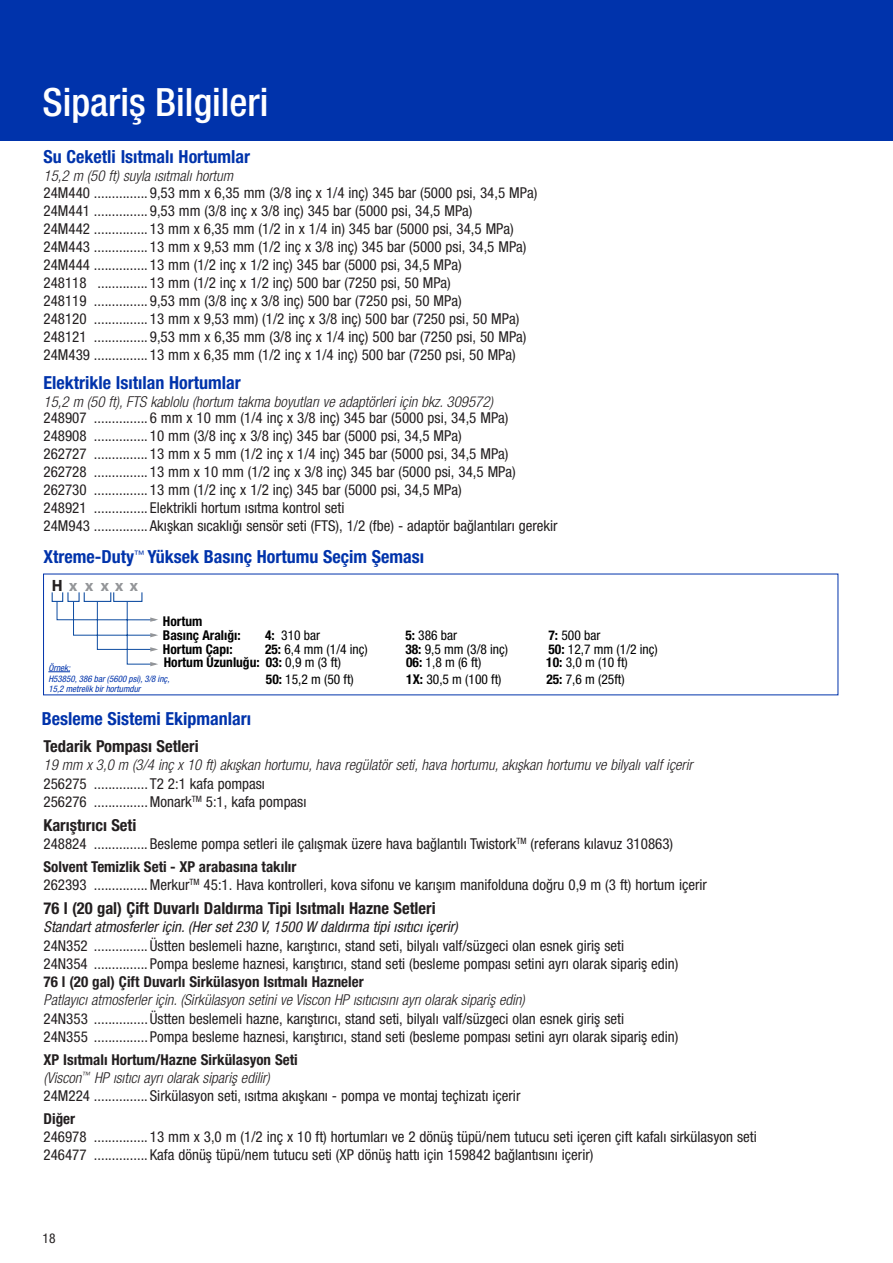
<style>
.page{position:relative;width:893px;height:1263px;background:#fff}
.page>*{position:absolute;margin:0;border:0;box-sizing:border-box;transform-origin:0 0}
.t1{font:500 condensed 39px "Helvetica Neue LTCE";color:#fff}
.t2{font:700 condensed 18px "Helvetica Neue LTCE";color:#0033ab}
.t3{font:700 condensed 16.5px "Helvetica Neue LTCE";color:#231f20}
.t4{font:700 16.35px "Myriad Pro";letter-spacing:.4em;color:#939598;scale:.96 1}
.t5{font:condensed 15px/18px "Helvetica Neue LTCE";color:#231f20}
.t6{font:italic 300 condensed 15px "Helvetica Neue LTCE";color:#231f20}
.t7{font:italic condensed 15px "Helvetica Neue LTCE";color:#231f20}
.t8{font:700 condensed 15px "Helvetica Neue LTCE";color:#231f20}
.t9{font:condensed 13.5px "Helvetica Neue LTCE";color:#000}
.t10{font:700 condensed 13.5px/14px "Helvetica Neue LTCE";color:#000}
.t11{font:condensed 13.5px "Helvetica Neue LT Std";color:#231f20}
.t12{font:italic condensed 9px/10.8px "Helvetica Neue LTCE";color:#0033ab}
.s1{color:#231f20}
.s2{font-weight:700}
.s3{font-weight:400}
.s4{font-weight:300;font-style:italic}
</style>
<div class="page">
<div style="left:0;top:0;width:893px;height:140px;background:#0033ab"></div>
<svg style="left:48px;top:592px;width:110px;height:80px"></svg>
<h1 class="t1" style="left:43px;top:79px;width:227px">Sipariş Bilgileri</h1>
<p class="t2" style="left:44px;top:145px;width:208px">Su Ceketli Isıtmalı Hortumlar</p>
<p class="t6" style="left:44px;top:167px;width:191px">15,2 m (50 ft) suyla ısıtmalı hortum</p>
<p class="t5" style="left:44px;top:183px;width:495px">24M440 ............... 9,53 mm x 6,35 mm (3/8 inç x 1/4 inç) 345 bar (5000 psi, 34,5 MPa)<br>24M441 ............... 9,53 mm (3/8 inç x 3/8 inç) 345 bar (5000 psi, 34,5 MPa)<br>24M442 ............... 13 mm x 6,35 mm (1/2 in x 1/4 in) 345 bar (5000 psi, 34,5 MPa)<br>24M443 ............... 13 mm x 9,53 mm (1/2 inç x 3/8 inç) 345 bar (5000 psi, 34,5 MPa)<br>24M444 ............... 13 mm (1/2 inç x 1/2 inç) 345 bar (5000 psi, 34,5 MPa)<br>248118 .............. 13 mm (1/2 inç x 1/2 inç) 500 bar (7250 psi, 50 MPa)<br>248119 ............... 9,53 mm (3/8 inç x 3/8 inç) 500 bar (7250 psi, 50 MPa)<br>248120 ............... 13 mm x 9,53 mm) (1/2 inç x 3/8 inç) 500 bar (7250 psi, 50 MPa)<br>248121 ............... 9,53 mm x 6,35 mm (3/8 inç x 1/4 inç) 500 bar (7250 psi, 50 MPa)<br>24M439 ............... 13 mm x 6,35 mm (1/2 inç x 1/4 inç) 500 bar (7250 psi, 50 MPa)</p>
<p class="t2" style="left:44px;top:371px;width:199px">Elektrikle Isıtılan Hortumlar</p>
<p class="t6" style="left:44px;top:393px;width:451px">15,2 m (50 ft), FTS kablolu (hortum takma boyutları ve adaptörleri için bkz. 309572)</p>
<p class="t5" style="left:44px;top:409px;width:516px">248907 ............... 6 mm x 10 mm (1/4 inç x 3/8 inç) 345 bar (5000 psi, 34,5 MPa)<br>248908 ............... 10 mm (3/8 inç x 3/8 inç) 345 bar (5000 psi, 34,5 MPa)<br>262727 ............... 13 mm x 5 mm (1/2 inç x 1/4 inç) 345 bar (5000 psi, 34,5 MPa)<br>262728 ............... 13 mm x 10 mm (1/2 inç x 3/8 inç) 345 bar (5000 psi, 34,5 MPa)<br>262730 ............... 13 mm (1/2 inç x 1/2 inç) 345 bar (5000 psi, 34,5 MPa)<br>248921 ............... Elektrikli hortum ısıtma kontrol seti<br>24M943 ............... Akışkan sıcaklığı sensör seti (FTS), 1/2 (fbe) - adaptör bağlantıları gerekir</p>
<p class="t2" style="left:44px;top:545px;width:382px">Xtreme-Duty<sup>™</sup> Yüksek Basınç Hortumu Seçim Şeması</p>
<p class="t4" style="left:52px;top:576px;width:91px"><span class="s1">H</span>xxxxx</p>
<p class="t10" style="left:163px;top:614px;width:79px">Hortum<br>Basınç Aralığı:</p>
<p class="t9" style="left:265px;top:627px;width:57px"><span class="s2">4:</span> 310 bar</p>
<p class="t9" style="left:405px;top:627px;width:53px"><span class="s2">5:</span> 386 bar</p>
<p class="t9" style="left:548px;top:627px;width:53px"><span class="s2">7:</span> 500 bar</p>
<p class="t10" style="left:163px;top:641px;width:71px">Hortum Çapı:</p>
<p class="t9" style="left:265px;top:641px;width:104px"><span class="s2">25:</span> 6,4 mm (1/4 inç)</p>
<p class="t9" style="left:405px;top:641px;width:104px"><span class="s2">38:</span> 9,5 mm (3/8 inç)</p>
<p class="t9" style="left:548px;top:641px;width:111px"><span class="s2">50:</span> 12,7 mm (1/2 inç)</p>
<p class="t10" style="left:164px;top:655px;width:179px">Hortum Uzunluğu: 03: <span class="s3">0,9 m (3 ft)</span></p>
<p class="t9" style="left:406px;top:655px;width:77px"><span class="s2">06:</span> 1,8 m (6 ft)</p>
<p class="t9" style="left:546px;top:655px;width:83px"><span class="s2">10:</span> 3,0 m (10 ft)</p>
<p class="t9" style="left:266px;top:671px;width:90px"><span class="s2">50:</span> 15,2 m (50 ft)</p>
<p class="t9" style="left:406px;top:671px;width:97px"><span class="s2">1X:</span> 30,5 m (100 ft)</p>
<p class="t9" style="left:546px;top:671px;width:80px"><span class="s2">25:</span> 7,6 m (25ft)</p>
<p class="t12" style="left:48px;top:662px;width:123px">Örnek:<br>H53850, 386 bar (5600 psi), 3/8 inç,<br>15,2 metrelik bir hortumdur</p>
<p class="t2" style="left:42px;top:708px;width:211px">Besleme Sistemi Ekipmanları</p>
<p class="t3" style="left:44px;top:736px;width:157px">Tedarik Pompası Setleri</p>
<p class="t6" style="left:44px;top:756px;width:651px">19 mm x 3,0 m (3/4 inç x 10 ft) akışkan hortumu, hava regülatör seti, hava hortumu, akışkan hortumu ve bilyalı valf içerir</p>
<p class="t5" style="left:44px;top:775px;width:264px">256275 ............... T2 2:1 kafa pompası<br>256276 ...............Monark<sup>TM</sup> 5:1, kafa pompası</p>
<p class="t3" style="left:44px;top:815px;width:94px">Karıştırıcı Seti</p>
<p class="t5" style="left:44px;top:832px;width:631px;line-height:22.6px">248824 ...............Besleme pompa setleri ile çalışmak üzere hava bağlantılı Twistork<sup>TM</sup> (referans kılavuz 310863)<br><span class="s2">Solvent Temizlik Seti - XP arabasına takılır</span></p>
<p class="t5" style="left:44px;top:875px;width:665px">262393 ...............Merkur<sup>TM</sup> 45:1. Hava kontrolleri, kova sifonu ve karışım manifolduna doğru 0,9 m (3 ft) hortum içerir</p>
<p class="t3" style="left:44px;top:898px;width:394px">76 l (20 gal) Çift Duvarlı Daldırma Tipi Isıtmalı Hazne Setleri</p>
<p class="t7" style="left:44px;top:918px;width:416px">Standart atmosferler için. (Her set 230 V, 1500 W daldırma tipi ısıtıcı içerir)</p>
<p class="t5" style="left:44px;top:937px;width:636px">24N352 ...............Üstten beslemeli hazne, karıştırıcı, stand seti, bilyalı valf/süzgeci olan esnek giriş seti<br>24N354 ............... Pompa besleme haznesi, karıştırıcı, stand seti (besleme pompası setini ayrı olarak sipariş edin)</p>
<p class="t8" style="left:44px;top:973px;width:322px">76 l (20 gal) Çift Duvarlı Sirkülasyon Isıtmalı Hazneler</p>
<p class="t6" style="left:44px;top:991px;width:483px">Patlayıcı atmosferler için. (Sirkülasyon setini ve Viscon HP ısıtıcısını ayrı olarak sipariş edin)</p>
<p class="t5" style="left:44px;top:1010px;width:636px">24N353 ...............Üstten beslemeli hazne, karıştırıcı, stand seti, bilyalı valf/süzgeci olan esnek giriş seti<br>24N355 ............... Pompa besleme haznesi, karıştırıcı, stand seti (besleme pompası setini ayrı olarak sipariş edin)</p>
<p class="t5" style="left:44px;top:1050px;width:478px"><span class="s2">XP Isıtmalı Hortum/Hazne Sirkülasyon Seti<br></span><span class="s4">(Viscon</span><sup>™</sup> <span class="s4">HP ısıtıcı ayrı olarak sipariş edilir)<br></span>24M224 ............... Sirkülasyon seti, ısıtma akışkanı - pompa ve montaj teçhizatı içerir</p>
<p class="t8" style="left:44px;top:1109px;width:33px">Diğer</p>
<p class="t5" style="left:44px;top:1127px;width:715px">246978 ............... 13 mm x 3,0 m (1/2 inç x 10 ft) hortumları ve 2 dönüş tüpü/nem tutucu seti içeren çift kafalı sirkülasyon seti<br>246477 ............... Kafa dönüş tüpü/nem tutucu seti (XP dönüş hattı için 159842 bağlantısını içerir)</p>
<p class="t11" style="left:43px;top:1230px;width:14px">18</p>
</div>
